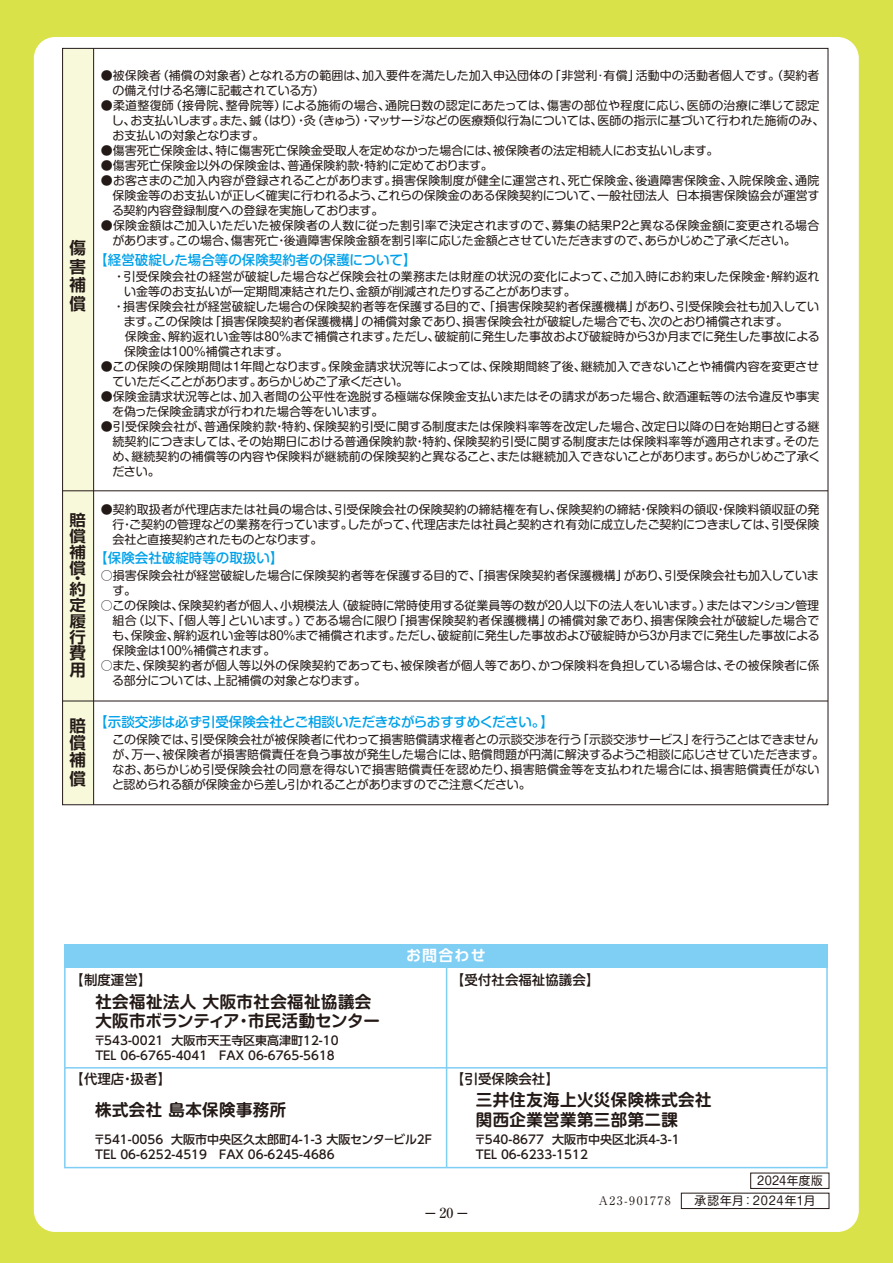
<style>
.page{position:relative;width:893px;height:1263px;background:#dae24a}
.page>*{position:absolute;margin:0;border:0;box-sizing:border-box;transform-origin:0 0}
.t1{font:500 18px "Ryumin Pro";color:#231916}
.t2{font:700 16.5px/19.5px "Shin M Go Pro De";letter-spacing:.025em;color:#231916}
.t3{font:700 16.5px/18.9px "Shin Go Pro De";color:#231916;text-align:justify}
.t4{font:700 15.45px/15.9px "Shin Go Pro De";color:#231916;text-align:justify;scale:1.06 1}
.t5{font:700 15px "UD Shin Go Pro De";letter-spacing:.08em;color:#fff}
.t6{font:500 13.5px "Shin M Go Pro";color:#00a1e9}
.t7{font:500 13.5px "Shin M Go Pro";color:#231916}
.t8{font:12px/15px "Shin M Go Pro";color:#231916}
.t9{font:500 12px/15px "UD Shin Go Pro";color:#231916}
.t10{font:11.7px "Shin M Go Pro";letter-spacing:.075em;color:#231916}
.t11{font:11.7px "Ryumin Pro";letter-spacing:.13em;color:#231916}
.t12{font:11.7px "Shin M Go Pro";letter-spacing:.045em;color:#231916}
.s1{font-size:13.8px}
</style>
<div class="page">
<div style="left:34px;top:37px;width:825px;height:1195px;background:#fff;border-radius:21px"></div>
<div style="left:63px;top:50px;width:31px;height:754px;background:#f7f9da"></div>
<hr style="left:93px;top:48px;width:1px;height:757px;background:#231916">
<hr style="left:63px;top:490px;width:765px;height:1px;background:#231916">
<div style="left:681px;top:1193px;width:148px;height:16px;border:1px solid #231916"></div>
<svg style="left:64px;top:968px;width:764px;height:200px"></svg>
<div style="left:64px;top:944px;width:764px;height:24px;background:#7fcef4"></div>
<hr style="left:446px;top:967px;width:1px;height:200px;background:#7fcef4">
<hr style="left:65px;top:1067px;width:762px;height:1px;background:#7fcef4">
<hr style="left:63px;top:701px;width:765px;height:1px;background:#231916">
<h2 class="t3" style="left:70px;top:236px;width:18px">傷害補償</h2>
<p class="t4" style="left:70px;top:510px;width:17px">賠償補償</p>
<p class="t4" style="left:70px;top:569px;width:11px">・</p>
<p class="t4" style="left:70px;top:579px;width:17px">約定履行</p>
<h2 class="t3" style="left:70px;top:643px;width:18px;line-height:17px">費用</h2>
<h2 class="t3" style="left:70px;top:715px;width:18px;line-height:17px">賠償補</h2>
<h2 class="t3" style="left:70px;top:767px;width:18px">償</h2>
<p class="t8" style="left:113px;top:67px;width:708px;text-indent:-12px">●被保険者（補償の対象者）となれる方の範囲は、加入要件を満たした加入申込団体の「非営利･有償」活動中の活動者個人です。（契約者の備え付ける名簿に記載されている方）</p>
<p class="t8" style="left:112px;top:97px;width:714px;text-indent:-11px">●柔道整復師（接骨院、整骨院等）による施術の場合、通院日数の認定にあたっては、傷害の部位や程度に応じ、医師の治療に準じて認定し、お支払いします。また、鍼（はり）・灸（きゅう）・マッサージなどの医療類似行為については、医師の指示に基づいて行われた施術のみ、お支払いの対象となります。</p>
<p class="t8" style="left:101px;top:142px;width:619px">●傷害死亡保険金は、特に傷害死亡保険金受取人を定めなかった場合には、被保険者の法定相続人にお支払いします。</p>
<p class="t8" style="left:101px;top:157px;width:394px">●傷害死亡保険金以外の保険金は、普通保険約款・特約に定めております。</p>
<p class="t8" style="left:112px;top:172px;width:709px;text-align:justify;text-indent:-11px">●お客さまのご加入内容が登録されることがあります。損害保険制度が健全に運営され、死亡保険金、後遺障害保険金、入院保険金、通院保険金等のお支払いが正しく確実に行われるよう、これらの保険金のある保険契約について、一般社団法人 日本損害保険協会が運営する契約内容登録制度への登録を実施しております。</p>
<p class="t8" style="left:112px;top:217px;width:708px;text-indent:-12px">●保険金額はご加入いただいた被保険者の人数に従った割引率で決定されますので、募集の結果P2と異なる保険金額に変更される場合があります。この場合、傷害死亡・後遺障害保険金額を割引率に応じた金額とさせていただきますので、あらかじめご了承ください。</p>
<p class="t6" style="left:94px;top:248px;width:324px">【経営破綻した場合等の保険契約者の保護について】</p>
<p class="t8" style="left:113px;top:268px;width:708px">・引受保険会社の経営が破綻した場合など保険会社の業務または財産の状況の変化によって、ご加入時にお約束した保険金・解約返れ</p>
<p class="t8" style="left:124px;top:283px;width:453px">い金等のお支払いが一定期間凍結されたり、金額が削減されたりすることがあります。</p>
<p class="t8" style="left:101px;top:298px;width:720px">　・損害保険会社が経営破綻した場合の保険契約者等を保護する目的で、「損害保険契約者保護機構」があり、引受保険会社も加入してい</p>
<p class="t8" style="left:124px;top:313px;width:666px">ます。この保険は「損害保険契約者保護機構」の補償対象であり、損害保険会社が破綻した場合でも、次のとおり補償されます。</p>
<p class="t8" style="left:101px;top:328px;width:721px">　　保険金、解約返れい金等は８０％まで補償されます。ただし、破綻前に発生した事故および破綻時から３か月までに発生した事故による</p>
<p class="t8" style="left:124px;top:343px;width:165px">保険金は100％補償されます。</p>
<p class="t8" style="left:113px;top:358px;width:708px;text-indent:-12px">●この保険の保険期間は１年間となります。保険金請求状況等によっては、保険期間終了後、継続加入できないことや補償内容を変更させていただくことがあります。あらかじめご了承ください。</p>
<p class="t8" style="left:112px;top:388px;width:709px;text-indent:-11px">●保険金請求状況等とは、加入者間の公平性を逸脱する極端な保険金支払いまたはその請求があった場合、飲酒運転等の法令違反や事実を偽った保険金請求が行われた場合等をいいます。</p>
<p class="t8" style="left:112px;top:418px;width:710px;text-align:justify;text-indent:-12px">●引受保険会社が、普通保険約款・特約、保険契約引受に関する制度または保険料率等を改定した場合、改定日以降の日を始期日とする継続契約につきましては、その始期日における普通保険約款・特約、保険契約引受に関する制度または保険料率等が適用されます。そのため、継続契約の補償等の内容や保険料が継続前の保険契約と異なること、または継続加入できないことがあります。あらかじめご了承ください。</p>
<p class="t8" style="left:113px;top:501px;width:709px;text-align:justify;text-indent:-12px">●契約取扱者が代理店または社員の場合は、引受保険会社の保険契約の締結権を有し、保険契約の締結・保険料の領収・保険料領収証の発行・ご契約の管理などの業務を行っています。したがって、代理店または社員と契約され有効に成立したご契約につきましては、引受保険会社と直接契約されたものとなります。</p>
<p class="t6" style="left:94px;top:547px;width:191px">【保険会社破綻時等の取扱い】</p>
<p class="t8" style="left:112px;top:567px;width:708px;text-indent:-12px">○損害保険会社が経営破綻した場合に保険契約者等を保護する目的で、「損害保険契約者保護機構」があり、引受保険会社も加入しています。</p>
<p class="t8" style="left:112px;top:597px;width:709px;text-align:justify;text-indent:-11px">○この保険は、保険契約者が個人、小規模法人（破綻時に常時使用する従業員等の数が２０人以下の法人をいいます。）またはマンション管理組合（以下、「個人等」といいます。）である場合に限り「損害保険契約者保護機構」の補償対象であり、損害保険会社が破綻した場合でも、保険金、解約返れい金等は８０％まで補償されます。ただし、破綻前に発生した事故および破綻時から３か月までに発生した事故による保険金は１００％補償されます。</p>
<p class="t8" style="left:112px;top:657px;width:709px;text-indent:-11px">○また、保険契約者が個人等以外の保険契約であっても、被保険者が個人等であり、かつ保険料を負担している場合は、その被保険者に係る部分については、上記補償の対象となります。</p>
<p class="t6" style="left:94px;top:711px;width:462px">【示談交渉は必ず引受保険会社とご相談いただきながらおすすめください。】</p>
<p class="t8" style="left:112px;top:730px;width:713px;text-indent:-11px">　この保険では、引受保険会社が被保険者に代わって損害賠償請求権者との示談交渉を行う「示談交渉サービス」を行うことはできませんが、万一、被保険者が損害賠償責任を負う事故が発生した場合には、賠償問題が円満に解決するようご相談に応じさせていただきます。なお、あらかじめ引受保険会社の同意を得ないで損害賠償責任を認めたり、損害賠償金等を支払われた場合には、損害賠償責任がないと認められる額が保険金から差し引かれることがありますのでご注意ください。</p>
<p class="t5" style="left:406px;top:943px;width:81px">お問合わせ</p>
<p class="t7" style="left:70px;top:969px;width:83px">【制度運営】</p>
<h2 class="t2" style="left:95px;top:990px;width:286px">社会福祉法人 大阪市社会福祉協議会大阪市ボランティア・市民活動センター</h2>
<p class="t9" style="left:94px;top:1032px;width:246px">〒543-0021 大阪市天王寺区東高津町12-10<br>TEL 06-6765-4041　FAX 06-6765-5618</p>
<p class="t7" style="left:70px;top:1068px;width:102px">【代理店・扱者】</p>
<h2 class="t2" style="left:95px;top:1098px;width:193px">株式会社 島本保険事務所</h2>
<p class="t7" style="left:451px;top:969px;width:150px">【受付社会福祉協議会】</p>
<p class="t7" style="left:451px;top:1068px;width:110px">【引受保険会社】</p>
<h2 class="t2" style="left:476px;top:1088px;width:237px">三井住友海上火災保険株式会社関西企業営業第三部第二課</h2>
<p class="t9" style="left:94px;top:1131px;width:340px">〒541-0056 大阪市中央区久太郎町4-1-3 大阪センタ－ビル２F<br>TEL 06-6252-4519　FAX 06-6245-4686</p>
<p class="t9" style="left:474px;top:1131px;width:207px">〒540-8677 大阪市中央区北浜4-3-1<br>TEL 06-6233-1512</p>
<p class="t12" style="left:757px;top:1171px;width:67px">2024年度版</p>
<h1 class="t1" style="left:422px;top:1199px;width:51px">－<span class="s1">20</span>－</h1>
<p class="t11" style="left:598px;top:1191px;width:74px">A23-901778</p>
<p class="t10" style="left:695px;top:1191px;width:122px">承認年月：2024年1月</p>
</div>
